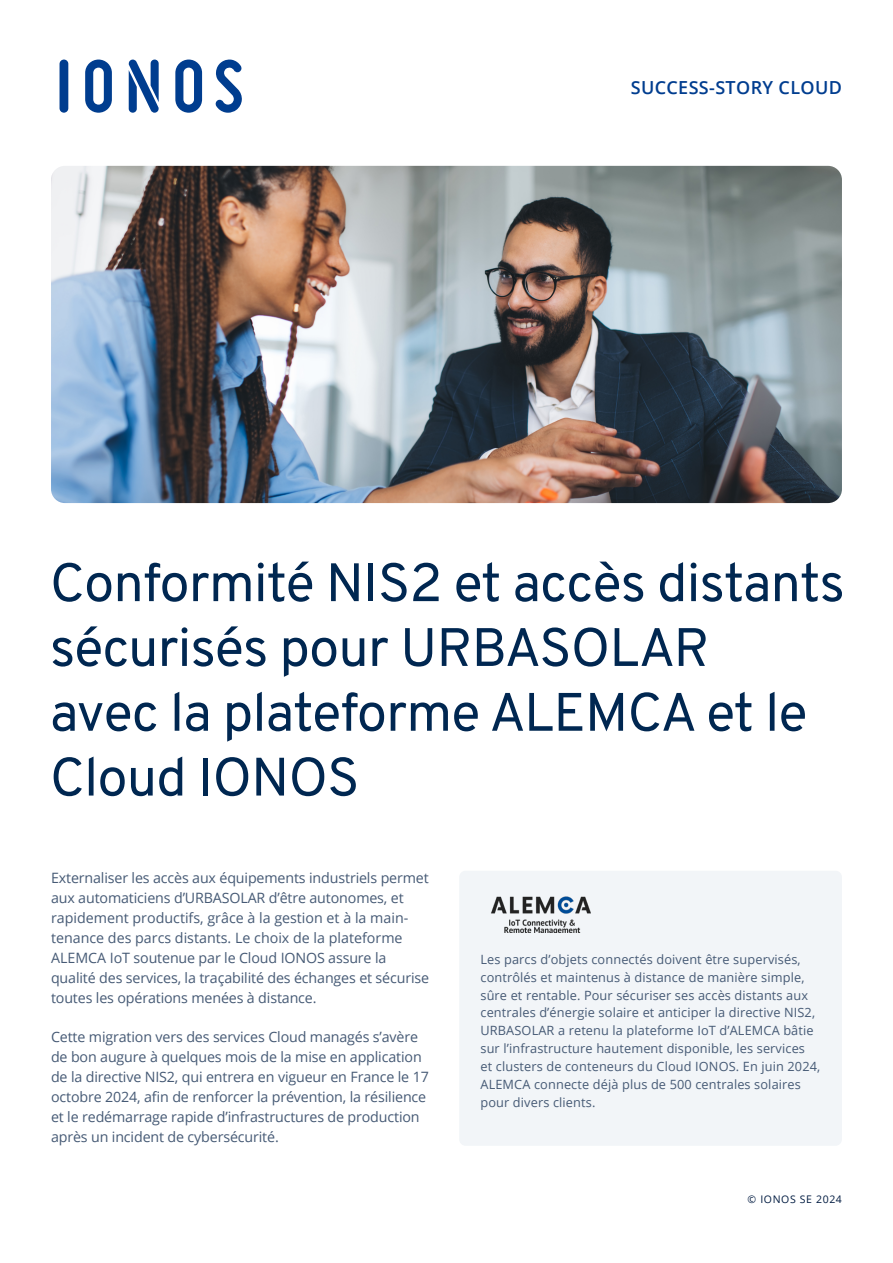
<style>
.page{position:relative;width:893px;height:1263px;background:#fff}
.page>*{position:absolute;margin:0;border:0;box-sizing:border-box;transform-origin:0 0}
.t1{font:54px/64.8px "Overpass";letter-spacing:-.015em;color:#002751}
.t2{font:600 18px "Open Sans";letter-spacing:.02em;color:#003d8f}
.t3{font:14.25px/20px "Open Sans";letter-spacing:-.01em;color:#465a75}
.t4{font:12.75px/17.9px "Open Sans";letter-spacing:.01em;color:#465a75}
.t5{font:10.5px "Open Sans";letter-spacing:.06em;color:#001b41}
</style>
<div class="page">
<img style="left:51px;top:166px;width:791px;height:337px">
<div style="left:459px;top:871px;width:383px;height:275px;background:#f2f5f8;border-radius:6px"></div>
<img style="left:491px;top:896px;width:100px;height:37px">
<svg style="left:215px;top:59px;width:27px;height:54px"></svg>
<svg style="left:175px;top:60px;width:27px;height:53px"></svg>
<svg style="left:129px;top:60px;width:30px;height:53px"></svg>
<svg style="left:85px;top:60px;width:27px;height:53px"></svg>
<svg style="left:60px;top:60px;width:8px;height:53px"></svg>
<p class="t2" style="left:631px;top:75px;width:213px">SUCCESS-STORY CLOUD</p>
<h1 class="t1" style="left:50px;top:550px;width:796px">Conformité NIS2 et accès distants sécurisés pour URBASOLAR<br>avec la plateforme ALEMCA et le<br>Cloud IONOS</h1>
<p class="t3" style="left:51px;top:867px;width:380px">Externaliser les accès aux équipements industriels permet aux automaticiens d’URBASOLAR d’être autonomes, et rapidement productifs, grâce à la gestion et à la main&shy;tenance des parcs distants. Le choix de la plateforme ALEMCA IoT soutenue par le Cloud IONOS assure la qualité des services, la traçabilité des échanges et sécurise toutes les opérations menées à distance.</p>
<p class="t3" style="left:51px;top:1027px;width:379px">Cette migration vers des services Cloud managés s’avère de bon augure à quelques mois de la mise en application de la directive NIS2, qui entrera en vigueur en France le 17 octobre 2024, afin de renforcer la prévention, la résilience et le redémarrage rapide d’infrastructures de production après un incident de cybersécurité.</p>
<p class="t4" style="left:480px;top:950px;width:341px">Les parcs d’objets connectés doivent être supervisés, contrôlés et maintenus à distance de manière simple, sûre et rentable. Pour sécuriser ses accès distants aux centrales d’énergie solaire et anticiper la directive NIS2, URBASOLAR a retenu la plateforme IoT d’ALEMCA bâtie sur l’infrastructure hautement disponible, les services<br>et clusters de conteneurs du Cloud IONOS. En juin 2024, ALEMCA connecte déjà plus de 500 centrales solaires pour divers clients.</p>
<p class="t5" style="left:748px;top:1192px;width:96px">© IONOS SE 2024</p>
</div>
